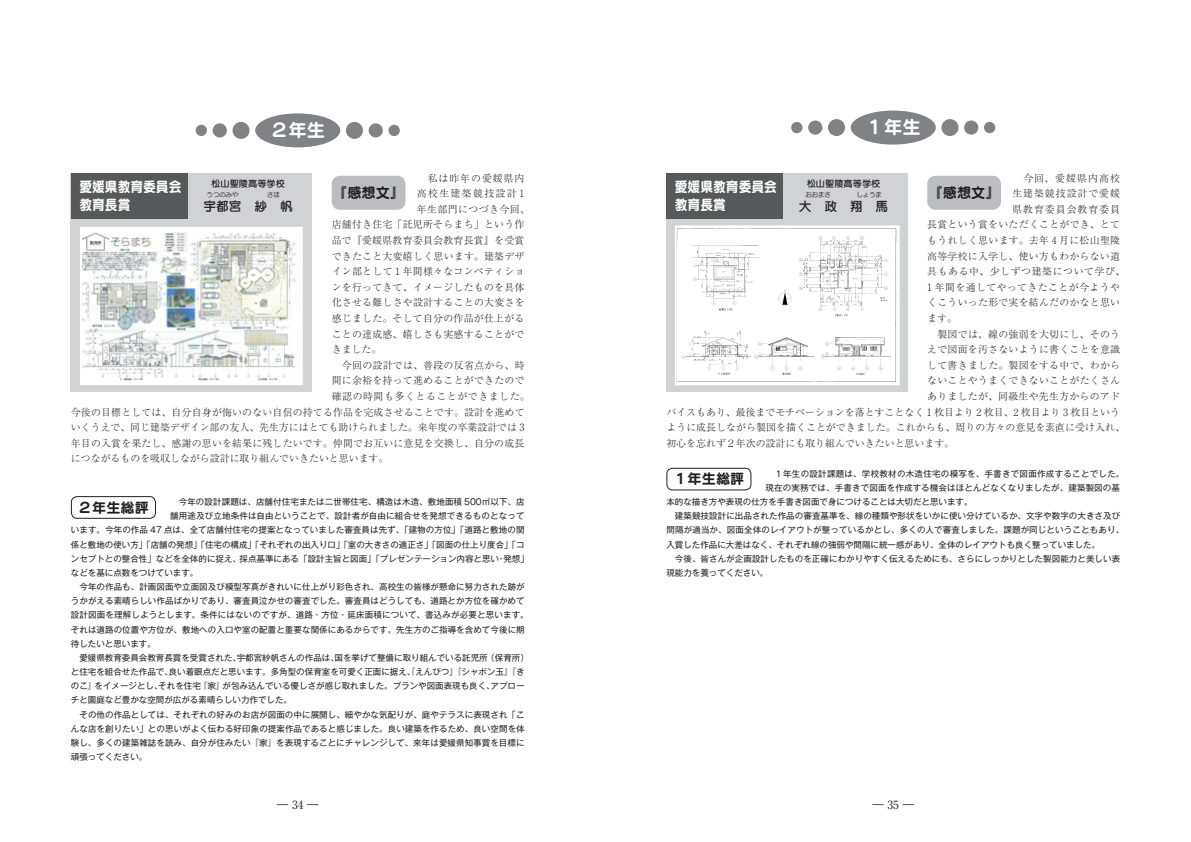
<style>
.page{position:relative;width:1191px;height:842px;background:#fff}
.page>*{position:absolute;margin:0;border:0;box-sizing:border-box;transform-origin:0 0}
.t1{font:18.4px "Seurat Pro B";color:#fff}
.t2{font:14.2px/17.7px "Seurat Pro B";color:#fff;scale:.9 1}
.t3{font:14.2px "Seurat Pro B";color:#231f20}
.t4{font:12.8px "Seurat Pro DB";color:#231f20}
.t5{font:11.3px "Ryumin Pro";color:#231f20}
.t6{font:300 9.9px "Ryumin Pro";letter-spacing:.025em;color:#231f20}
.t7{font:300 9.9px "Ryumin Pro";color:#231f20}
.t8{font:300 9.9px "Ryumin Pro";letter-spacing:.005em;color:#231f20}
.t9{font:300 9.9px "Ryumin Pro";letter-spacing:.095em;color:#231f20}
.t10{font:300 9.9px "Ryumin Pro";letter-spacing:.055em;color:#231f20}
.t11{font:300 9.9px "Ryumin Pro";letter-spacing:.06em;color:#231f20}
.t12{font:300 9.9px "Ryumin Pro";letter-spacing:.135em;color:#231f20}
.t13{font:300 9.9px "Ryumin Pro";letter-spacing:.105em;color:#231f20}
.t14{font:9.2px "Seurat Pro DB";color:#231f20}
.t15{font:8.5px/14.2px "Gothic MB101 Pro";letter-spacing:.005em;color:#231f20}
.t16{font:8.5px/14.2px "Gothic MB101 Pr 6";letter-spacing:.005em;color:#231f20;text-align:justify}
.t17{font:8.5px "Gothic MB101 Pro";letter-spacing:.03em;color:#231f20}
.t18{font:6.4px "Seurat Pro M";color:#231f20}
</style>
<div class="page">
<div style="left:71px;top:173px;width:241px;height:218px;background:#d1d2d4"></div>
<img style="left:83px;top:230px;width:217px;height:152px">
<div style="left:80px;top:227px;width:223px;height:158px;border:2px solid #fff"></div>
<div style="left:255px;top:113px;width:85px;height:34px;background:#808285;border-radius:50%"></div>
<div style="left:232px;top:122px;width:17px;height:17px;background:#808285;border-radius:50%"></div>
<div style="left:213px;top:123px;width:14px;height:14px;background:#808285;border-radius:50%"></div>
<div style="left:196px;top:125px;width:11px;height:11px;background:#808285;border-radius:50%"></div>
<div style="left:346px;top:122px;width:17px;height:17px;background:#808285;border-radius:50%"></div>
<div style="left:369px;top:123px;width:14px;height:14px;background:#808285;border-radius:50%"></div>
<div style="left:388px;top:125px;width:12px;height:11px;background:#808285;border-radius:50%"></div>
<div style="left:71px;top:173px;width:116px;height:45px;background:#57585a"></div>
<div style="left:332px;top:176px;width:73px;height:34px;background:#bcbdc0;border-radius:9px"></div>
<div style="left:71px;top:496px;width:85px;height:23px;border:1px solid #231f20;border-radius:6px"></div>
<div style="left:666px;top:173px;width:241px;height:218px;background:#d1d2d4"></div>
<img style="left:678px;top:228px;width:218px;height:154px">
<div style="left:675px;top:225px;width:224px;height:160px;border:2px solid #fff"></div>
<div style="left:850px;top:111px;width:85px;height:34px;background:#808285;border-radius:50%"></div>
<div style="left:828px;top:119px;width:17px;height:17px;background:#808285;border-radius:50%"></div>
<div style="left:808px;top:120px;width:14px;height:15px;background:#808285;border-radius:50%"></div>
<div style="left:791px;top:122px;width:11px;height:11px;background:#808285;border-radius:50%"></div>
<div style="left:941px;top:119px;width:17px;height:17px;background:#808285;border-radius:50%"></div>
<div style="left:964px;top:120px;width:14px;height:15px;background:#808285;border-radius:50%"></div>
<div style="left:984px;top:122px;width:11px;height:11px;background:#808285;border-radius:50%"></div>
<div style="left:666px;top:468px;width:85px;height:22px;border:1px solid #231f20;border-radius:6px"></div>
<div style="left:666px;top:173px;width:116px;height:45px;background:#57585a"></div>
<div style="left:927px;top:176px;width:74px;height:34px;background:#bcbdc0;border-radius:9px"></div>
<p class="t1" style="left:270px;top:117px;width:57px">２年生</p>
<p class="t1" style="left:865px;top:115px;width:57px">１年生</p>
<p class="t9" style="left:417px;top:170px;width:109px">　私は昨年の愛媛県内</p>
<p class="t12" style="left:417px;top:186px;width:109px">高校生建築競技設計1</p>
<p class="t6" style="left:417px;top:201px;width:114px">年生部門につづき今回、</p>
<p class="t6" style="left:332px;top:217px;width:194px">店舗付き住宅「託児所そらまち」という作</p>
<p class="t6" style="left:332px;top:233px;width:194px">品で『愛媛県教育委員会教育長賞』を受賞</p>
<p class="t6" style="left:332px;top:248px;width:194px">できたこと大変嬉しく思います。建築デザ</p>
<p class="t6" style="left:332px;top:264px;width:194px">イン部として 1 年間様々なコンペティショ</p>
<p class="t6" style="left:332px;top:279px;width:194px">ンを行ってきて、イメージしたものを具体</p>
<p class="t6" style="left:332px;top:295px;width:194px">化させる難しさや設計することの大変さを</p>
<p class="t6" style="left:332px;top:310px;width:194px">感じました。そして自分の作品が仕上がる</p>
<p class="t6" style="left:332px;top:326px;width:194px">ことの達成感、嬉しさも実感することがで</p>
<p class="t6" style="left:332px;top:342px;width:51px">きました。</p>
<p class="t6" style="left:332px;top:357px;width:194px">　今回の設計では、普段の反省点から、時</p>
<p class="t6" style="left:332px;top:373px;width:194px">間に余裕を持って進めることができたので</p>
<p class="t10" style="left:332px;top:388px;width:199px">確認の時間も多くとることができました。</p>
<p class="t6" style="left:71px;top:404px;width:455px">今後の目標としては、自分自身が悔いのない自信の持てる作品を完成させることです。設計を進めて</p>
<p class="t7" style="left:71px;top:420px;width:455px">いくうえで、同じ建築デザイン部の友人、先生方にはとても助けられました。来年度の卒業設計では 3</p>
<p class="t6" style="left:71px;top:435px;width:455px">年目の入賞を果たし、感謝の思いを結果に残したいです。仲間でお互いに意見を交換し、自分の成長</p>
<p class="t7" style="left:71px;top:451px;width:319px">につながるものを吸収しながら設計に取り組んでいきたいと思います。</p>
<p class="t15" style="left:170px;top:493px;width:356px">　今年の設計課題は、店舗付住宅または二世帯住宅、構造は木造、敷地面積 500㎡以下、店</p>
<p class="t15" style="left:170px;top:508px;width:356px">舗用途及び立地条件は自由ということで、設計者が自由に組合せを発想できるものとなって</p>
<p class="t15" style="left:71px;top:522px;width:455px">います。今年の作品 47 点は、全て店舗付住宅の提案となっていました審査員は先ず、「建物の方位」「道路と敷地の関</p>
<p class="t15" style="left:71px;top:536px;width:455px">係と敷地の使い方」「店舗の発想」「住宅の構成」「それぞれの出入り口」「室の大きさの適正さ」「図面の仕上り度合」「コ</p>
<p class="t15" style="left:71px;top:550px;width:459px">ンセプトとの整合性」などを全体的に捉え、採点基準にある「設計主旨と図面」「プレゼンテーション内容と思い・発想」</p>
<p class="t15" style="left:71px;top:564px;width:129px">などを基に点数をつけています。</p>
<p class="t15" style="left:71px;top:578px;width:459px">　今年の作品も、計画図面や立面図及び模型写真がきれいに仕上がり彩色され、高校生の皆様が懸命に努力された跡がうかがえる素晴らしい作品ばかりであり、審査員泣かせの審査でした。審査員はどうしても、道路とか方位を確かめて設計図面を理解しようとします。条件にはないのですが、道路・方位・延床面積について、書込みが必要と思います。それは道路の位置や方位が、敷地への入口や室の配置と重要な関係にあるからです。先生方のご指導を含めて今後に期待したいと思います。</p>
<p class="t15" style="left:71px;top:649px;width:459px">　愛媛県教育委員会教育長賞を受賞された、宇都宮紗帆さんの作品は、国を挙げて整備に取り組んでいる託児所（保育所）と住宅を組合せた作品で、良い着眼点だと思います。多角型の保育室を可愛く正面に据え、『えんぴつ』『シャボン玉』『きのこ』をイメージとし、それを住宅『家』が包み込んでいる優しさが感じ取れました。プランや図面表現も良く、アプローチと園庭など豊かな空間が広がる素晴らしい力作でした。</p>
<p class="t16" style="left:71px;top:707px;width:455px">　その他の作品としては、それぞれの好みのお店が図面の中に展開し、細やかな気配りが、庭やテラスに表現され「こんな店を創りたい」との思いがよく伝わる好印象の提案作品であると感じました。良い建築を作るため、良い空間を体験し、多くの建築雑誌を読み、自分が住みたい『家』を表現することにチャレンジして、来年は愛媛県知事賞を目標に頑張ってください。</p>
<p class="t14" style="left:211px;top:177px;width:75px">松山聖陵高等学校</p>
<p class="t4" style="left:203px;top:198px;width:91px">宇都宮　紗　帆</p>
<p class="t2" style="left:79px;top:177px;width:115px">愛媛県教育委員会教育長賞</p>
<p class="t3" style="left:333px;top:183px;width:72px">『感想文』</p>
<p class="t18" style="left:207px;top:190px;width:33px">うつのみや</p>
<p class="t18" style="left:267px;top:190px;width:14px">さほ</p>
<p class="t3" style="left:78px;top:497px;width:72px">２年生総評</p>
<p class="t13" style="left:1012px;top:170px;width:109px">　今回、愛媛県内高校</p>
<p class="t9" style="left:1012px;top:186px;width:109px">生建築競技設計で愛媛</p>
<p class="t9" style="left:1012px;top:201px;width:109px">県教育委員会教育委員</p>
<p class="t6" style="left:927px;top:217px;width:194px">長賞という賞をいただくことができ、とて</p>
<p class="t6" style="left:927px;top:233px;width:194px">もうれしく思います。去年 4 月に松山聖陵</p>
<p class="t6" style="left:927px;top:248px;width:194px">高等学校に入学し、使い方もわからない道</p>
<p class="t11" style="left:927px;top:264px;width:199px">具もある中、少しずつ建築について学び、</p>
<p class="t6" style="left:927px;top:279px;width:194px">1 年間を通してやってきたことが今ようや</p>
<p class="t6" style="left:927px;top:295px;width:194px">くこういった形で実を結んだのかなと思い</p>
<p class="t6" style="left:927px;top:310px;width:31px">ます。</p>
<p class="t6" style="left:927px;top:326px;width:194px">　製図では、線の強弱を大切にし、そのう</p>
<p class="t6" style="left:927px;top:342px;width:194px">えで図面を汚さないように書くことを意識</p>
<p class="t6" style="left:927px;top:357px;width:194px">して書きました。製図をする中で、わから</p>
<p class="t6" style="left:927px;top:373px;width:194px">ないことやうまくできないことがたくさん</p>
<p class="t6" style="left:927px;top:388px;width:194px">ありましたが、同級生や先生方からのアド</p>
<p class="t7" style="left:666px;top:404px;width:455px">バイスもあり、最後までモチベーションを落とすことなく 1 枚目より 2 枚目、2 枚目より 3 枚目という</p>
<p class="t8" style="left:666px;top:420px;width:460px">ように成長しながら製図を描くことができました。これからも、周りの方々の意見を素直に受け入れ、</p>
<p class="t7" style="left:666px;top:435px;width:289px">初心を忘れず２年次の設計にも取り組んでいきたいと思います。</p>
<p class="t17" style="left:765px;top:466px;width:360px">　１年生の設計課題は、学校教材の木造住宅の模写を、手書きで図面作成することでした。</p>
<p class="t15" style="left:765px;top:479px;width:356px">現在の実務では、手書きで図面を作成する機会はほとんどなくなりましたが、建築製図の基</p>
<p class="t15" style="left:666px;top:493px;width:308px">本的な描き方や表現の仕方を手書き図面で身につけることは大切だと思います。</p>
<p class="t15" style="left:666px;top:508px;width:459px">　建築競技設計に出品された作品の審査基準を、線の種類や形状をいかに使い分けているか、文字や数字の大きさ及び間隔が適当か、図面全体のレイアウトが整っているかとし、多くの人で審査しました。課題が同じということもあり、入賞した作品に大差はなく、それぞれ線の強弱や間隔に統一感があり、全体のレイアウトも良く整っていました。</p>
<p class="t15" style="left:666px;top:550px;width:455px">　今後、皆さんが企画設計したものを正確にわかりやすく伝えるためにも、さらにしっかりとした製図能力と美しい表現能力を養ってください。</p>
<p class="t14" style="left:806px;top:177px;width:75px">松山聖陵高等学校</p>
<p class="t4" style="left:799px;top:198px;width:91px">大　政　翔　馬</p>
<p class="t2" style="left:675px;top:177px;width:115px">愛媛県教育委員会教育長賞</p>
<p class="t3" style="left:928px;top:183px;width:72px">『感想文』</p>
<p class="t18" style="left:805px;top:190px;width:27px">おおまさ</p>
<p class="t18" style="left:856px;top:190px;width:27px">しょうま</p>
<p class="t3" style="left:673px;top:469px;width:72px">１年生総評</p>
<h3 class="t5" style="left:277px;top:796px;width:43px">― 34 ―</h3>
<h3 class="t5" style="left:872px;top:796px;width:43px">― 35 ―</h3>
</div>
